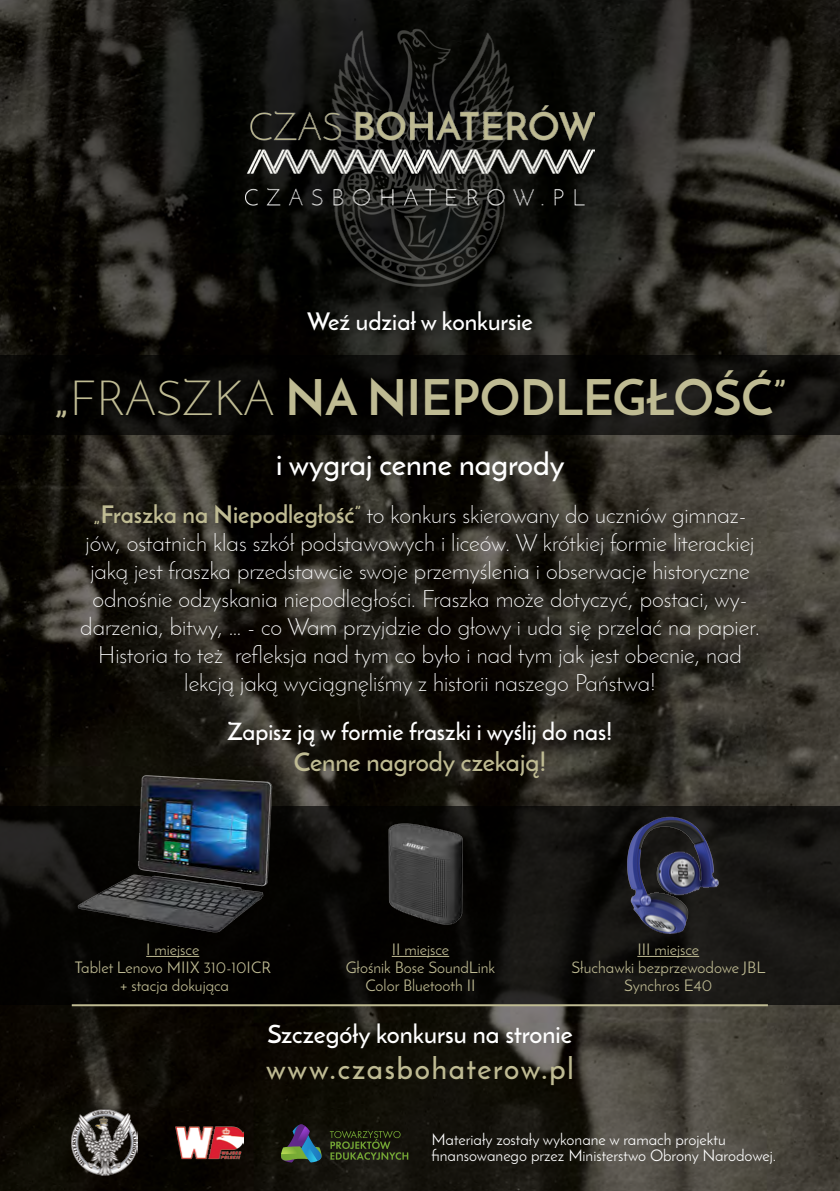
<style>
.page{position:relative;width:840px;height:1191px;background:#fff}
.page>*{position:absolute;margin:0;border:0;box-sizing:border-box;transform-origin:0 0}
.t1{font:700 49px "Josefin Sans";color:#bfbb93}
.t2{font:600 30.8px "Josefin Sans";color:#fff}
.t3{font:600 30px "Josefin Sans";letter-spacing:.06em;color:#bfbb93}
.t4{font:600 26px "Josefin Sans";color:#bfbb93}
.t5{font:600 25.6px "Josefin Sans";color:#fff}
.t6{font:600 24.4px "Josefin Sans";color:#fff}
.t7{font:300 24px/28px "Josefin Sans";color:#fff;text-align:center}
.t8{font:600 24px "Josefin Sans";color:#fff}
.t9{font:16px/18px "Josefin Sans";color:#bfbb93;text-align:center}
.t10{font:16px/16px "Josefin Sans";color:#fff}
.s1{font-weight:300}
.s2{font-weight:700;color:#bfbb93}
</style>
<div class="page">
<img style="left:0;top:0;width:839px;height:1191px">
<svg style="left:0;top:806px;width:839px;height:198px;background:#0e0c0a"></svg>
<svg style="left:0;top:355px;width:839px;height:80px;background:#080806"></svg>
<hr style="left:72px;top:1004px;width:695px;height:2px;background:#bfbb93">
<img style="left:73px;top:772px;width:203px;height:162px">
<img style="left:379px;top:818px;width:90px;height:116px">
<img style="left:600px;top:810px;width:140px;height:140px">
<hr style="left:146px;top:956px;width:53px;height:1px;background:#bfbb93">
<hr style="left:391px;top:956px;width:58px;height:1px;background:#bfbb93">
<hr style="left:637px;top:956px;width:61px;height:1px;background:#bfbb93">
<img style="left:246px;top:26px;width:347px;height:271px">
<img style="left:72px;top:1109px;width:65px;height:66px">
<img style="left:175px;top:1117px;width:68px;height:50px">
<svg style="left:329px;top:1130px;width:79px;height:29px;background:#2c3716"></svg>
<svg style="left:280px;top:1124px;width:42px;height:38px;background:#3a4c51"></svg>
<p class="t6" style="left:307px;top:306px;width:227px">Weź udział w konkursie</p>
<h1 class="t1" style="left:55px;top:367px;width:733px">„<span class="s1">Fraszka</span> na N iepodległość”</h1>
<p class="t2" style="left:276px;top:445px;width:289px">i wygraj cenne nagrody</p>
<p class="t7" style="left:80px;top:500px;width:680px"><span class="s2">„Fraszka na Niepodległość”</span> to konkurs skierowany do uczniów gimnaz&shy;jów, ostatnich klas szkół podstawowych i liceów. W krótkiej formie literackiej jaką jest fraszka przedstawcie swoje przemyślenia i obserwacje historyczne odnośnie odzyskania niepodległości. Fraszka może dotyczyć, postaci, wy&shy;darzenia, bitwy, … - co Wam przyjdzie do głowy i uda się przelać na papier.<br>Historia to też refleksja nad tym co było i nad tym jak jest obecnie, nad lekcją jaką wyciągnęliśmy z historii naszego Państwa!</p>
<p class="t8" style="left:227px;top:716px;width:386px">Zapisz ją w formie fraszki i wyślij do nas!</p>
<p class="t4" style="left:293px;top:746px;width:254px">Cenne nagrody czekają!</p>
<p class="t9" style="left:74px;top:940px;width:198px">I miejsce<br>Tablet Lenovo MIIX 310-10ICR + stacja dokująca</p>
<p class="t9" style="left:345px;top:940px;width:151px">II miejsce<br>Głośnik Bose SoundLink<br>Color Bluetooth II</p>
<p class="t9" style="left:571px;top:940px;width:195px">III miejsce<br>Słuchawki bezprzewodowe JBL<br>Synchros E40</p>
<p class="t5" style="left:267px;top:1018px;width:306px">Szczegóły konkursu na stronie</p>
<p class="t3" style="left:266px;top:1049px;width:309px">www.czasbohaterow.pl</p>
<p class="t10" style="left:431px;top:1131px;width:346px">Materiały zostały wykonane w ramach projektu finansowanego przez Ministerstwo Obrony Narodowej.</p>
</div>
